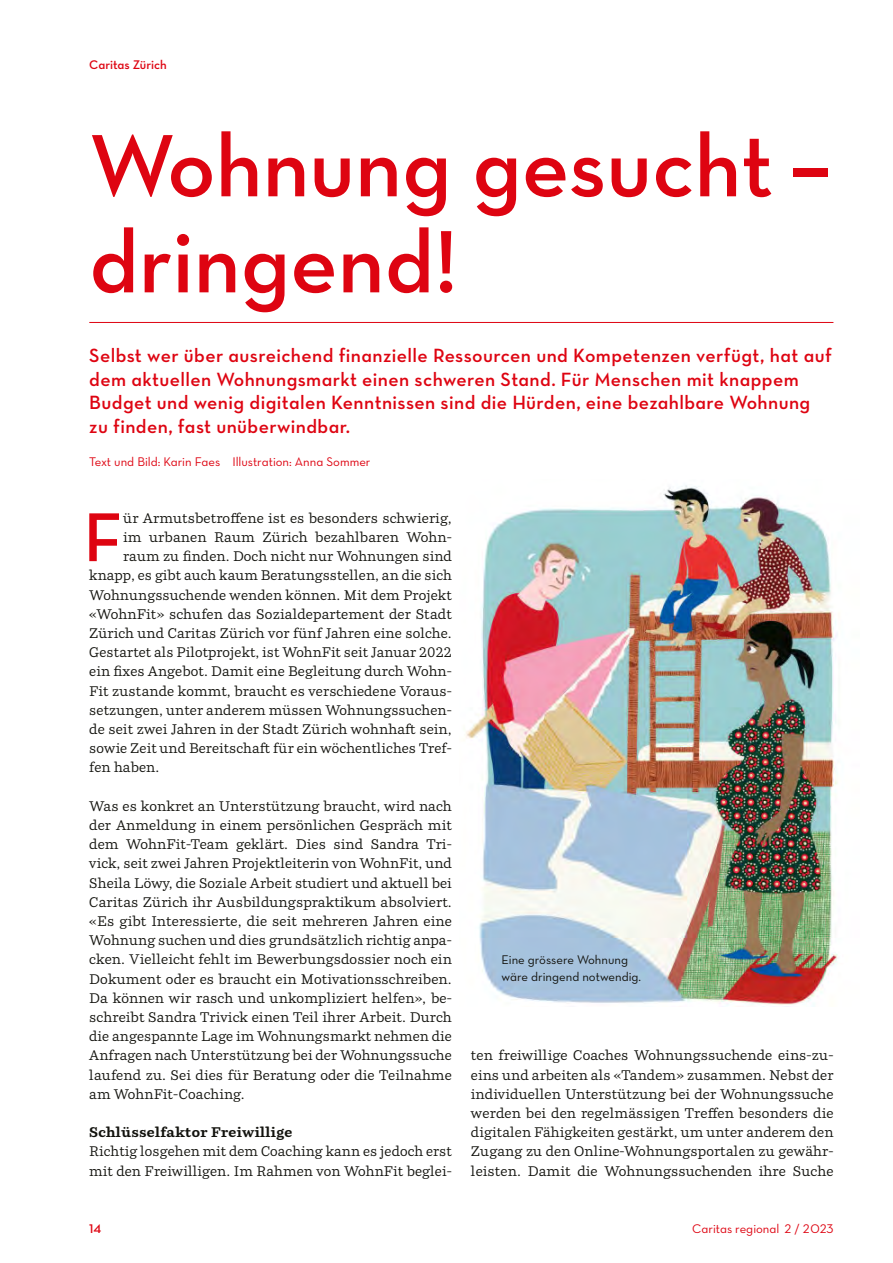
<style>
.page{position:relative;width:893px;height:1263px;background:#fff}
.page>*{position:absolute;margin:0;border:0;box-sizing:border-box;transform-origin:0 0}
.t1{font:90px/96px "Neutraface Text Demi Alt";color:#de0411}
.t2{font:70.2px "Neutraface Text Demi Alt";color:#de0411}
.t3{font:19.5px/23.4px "Neutraface Text Demi Alt";letter-spacing:.02em;color:#de0411}
.t4{font:13.8px/19.2px "Parry Pro";letter-spacing:.01em;color:#12120d;text-align:justify}
.t5{font:700 13.8px "Parry Pro";letter-spacing:.02em;color:#12120d}
.t6{font:12.75px "Neutraface Text Book Alt";color:#de0411}
.t7{font:12.75px/16.5px "Neutraface Text Book Alt";color:#12120d}
.t8{font:12.75px "Neutraface Text Demi Alt";color:#de0411}
</style>
<div class="page">
<hr style="left:89px;top:322px;width:744px;height:1px;background:#de0411">
<img style="left:466px;top:485px;width:372px;height:521px">
<p class="t8" style="left:89px;top:57px;width:79px">Caritas Zürich</p>
<h1 class="t1" style="left:89px;top:117px;width:744px">Wohnung gesucht – dringend!</h1>
<p class="t3" style="left:89px;top:344px;width:744px">Selbst wer über ausreichend finanzielle Ressourcen und Kompetenzen verfügt, hat auf dem aktuellen Wohnungsmarkt einen schweren Stand. Für Menschen mit knappem Budget und wenig digitalen Kenntnissen sind die Hürden, eine bezahlbare Wohnung zu finden, fast unüberwindbar.</p>
<p class="t6" style="left:89px;top:453px;width:283px">Text und Bild: Karin Faes Illustration: Anna Sommer</p>
<h2 class="t2" style="left:84px;top:493px;width:41px">F</h2>
<p class="t4" style="left:123px;top:508px;width:330px">ür Armutsbetroffene ist es besonders schwierig,</p>
<p class="t4" style="left:123px;top:527px;width:330px">im urbanen Raum Zürich bezahlbaren Wohn-</p>
<p class="t4" style="left:123px;top:547px;width:330px">raum zu finden. Doch nicht nur Wohnungen sind</p>
<p class="t4" style="left:89px;top:566px;width:364px">knapp, es gibt auch kaum Beratungsstellen, an die sich</p>
<p class="t4" style="left:89px;top:585px;width:364px">Wohnungssuchende wenden können. Mit dem Projekt</p>
<p class="t4" style="left:89px;top:604px;width:364px">«WohnFit» schufen das Sozialdepartement der Stadt</p>
<p class="t4" style="left:89px;top:623px;width:364px">Zürich und Caritas Zürich vor fünf Jahren eine solche.</p>
<p class="t4" style="left:89px;top:643px;width:364px">Gestartet als Pilotprojekt, ist WohnFit seit Januar 2022</p>
<p class="t4" style="left:89px;top:662px;width:364px">ein fixes Angebot. Damit eine Begleitung durch Wohn-</p>
<p class="t4" style="left:89px;top:681px;width:364px">Fit zustande kommt, braucht es verschiedene Voraus-</p>
<p class="t4" style="left:89px;top:700px;width:364px">setzungen, unter anderem müssen Wohnungssuchen-</p>
<p class="t4" style="left:89px;top:719px;width:364px">de seit zwei Jahren in der Stadt Zürich wohnhaft sein,</p>
<p class="t4" style="left:89px;top:739px;width:364px">sowie Zeit und Bereitschaft für ein wöchentliches Tref-</p>
<p class="t4" style="left:89px;top:758px;width:71px">fen haben.</p>
<p class="t4" style="left:89px;top:796px;width:364px">Was es konkret an Unterstützung braucht, wird nach der Anmeldung in einem persönlichen Gespräch mit dem WohnFit-Team geklärt. Dies sind Sandra Tri&shy;vick, seit zwei Jahren Projektleiterin von WohnFit, und Sheila Löwy, die Soziale Arbeit studiert und aktuell bei Caritas Zürich ihr Ausbildungspraktikum absolviert. «Es gibt Interessierte, die seit mehreren Jahren eine Wohnung suchen und dies grundsätzlich richtig anpa&shy;cken. Vielleicht fehlt im Bewerbungsdossier noch ein Dokument oder es braucht ein Motivationsschreiben.<br>Da können wir rasch und unkompliziert helfen», be&shy;schreibt Sandra Trivick einen Teil ihrer Arbeit. Durch die angespannte Lage im Wohnungsmarkt nehmen die Anfragen nach Unterstützung bei der Wohnungssuche laufend zu. Sei dies für Beratung oder die Teilnahme am WohnFit-Coaching.</p>
<p class="t5" style="left:89px;top:1122px;width:205px">Schlüsselfaktor Freiwillige</p>
<p class="t4" style="left:89px;top:1142px;width:364px">Richtig losgehen mit dem Coaching kann es jedoch erst mit den Freiwilligen. Im Rahmen von WohnFit beglei-</p>
<p class="t8" style="left:89px;top:1221px;width:14px">14</p>
<p class="t7" style="left:502px;top:952px;width:141px">Eine grössere Wohnung wäre dringend notwendig.</p>
<p class="t4" style="left:471px;top:1046px;width:364px">ten freiwillige Coaches Wohnungssuchende eins-zu&shy;eins und arbeiten als «Tandem» zusammen. Nebst der individuellen Unterstützung bei der Wohnungssuche werden bei den regelmässigen Treffen besonders die digitalen Fähigkeiten gestärkt, um unter anderem den Zugang zu den Online-Wohnungsportalen zu gewähr&shy;leisten. Damit die Wohnungssuchenden ihre Suche</p>
<p class="t6" style="left:692px;top:1221px;width:143px">Caritas regional 2 / 2023</p>
</div>
